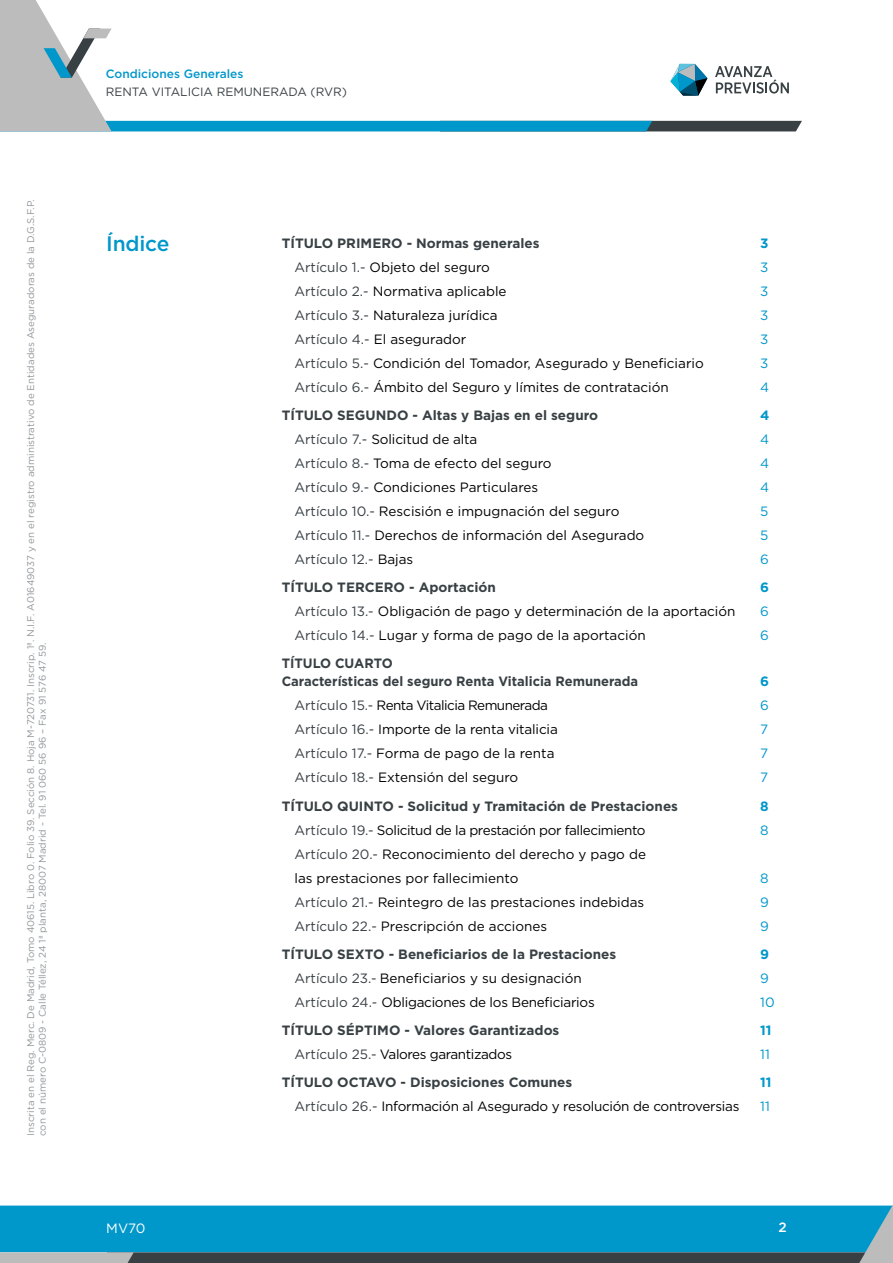
<style>
.page{position:relative;width:893px;height:1263px;background:#fff}
.page>*{position:absolute;margin:0;border:0;box-sizing:border-box;transform-origin:0 0}
.t1{font:500 21px "Gotham";letter-spacing:-.01em;color:#0097ca}
.t2{font:13.5px/24px "Gotham";color:#000}
.t3{font:700 13.5px "Gotham";color:#384044}
.t4{font:13.5px "Gotham";letter-spacing:-.02em;color:#000}
.t5{font:13.5px "Gotham";letter-spacing:-.03em;color:#000}
.t6{font:700 13.5px/18px "Gotham";color:#384044;scale:.96 1}
.t7{font:13.5px "Gotham";letter-spacing:-.04em;color:#000}
.t8{font:13.5px "Gotham";color:#0097ca}
.t9{font:13.5px "Gotham";color:#384044}
.t10{font:700 13.5px "Gotham";color:#0097ca}
.t11{font:13.5px "Gotham";color:#fff}
.t12{font:500 13.5px "Gotham";color:#fff}
.t13{font:12px "Gotham";color:#384044}
.t14{font:500 12px "Gotham";color:#0097ca}
.t15{font:9.75px/11.7px "Gotham";color:#92979b}
.s1{color:#384044}
.s2{color:#000}
</style>
<div class="page">
<svg style="left:0;top:1205px;width:893px;height:58px;background:#148db5"></svg>
<svg style="left:0;top:0;width:802px;height:131px"></svg>
<p class="t15" style="left:25px;top:1136px;width:938px;rotate:-90deg">Inscrita en el Reg. Merc. De Madrid, Tomo 40615. Libro 0. Folio 39. Sección 8. Hoja M-720731. Inscrip. 1ª. N.I.F. A01649037 y en el registro administrativo de Entidades Aseguradoras de la D.G.S.F.P. con el número C-0809 - Calle Téllez, 24 1ª planta, 28007 Madrid - Tel. 91 060 56 96 – Fax 91 576 47 59.</p>
<p class="t14" style="left:106px;top:66px;width:139px">Condiciones Generales</p>
<p class="t13" style="left:106px;top:84px;width:243px">RENTA VITALICIA REMUNERADA (RVR)</p>
<h1 class="t1" style="left:106px;top:229px;width:65px">Índice</h1>
<p class="t3" style="left:282px;top:234px;width:259px">TÍTULO PRIMERO - Normas generales</p>
<p class="t10" style="left:760px;top:234px;width:10px">3</p>
<p class="t2" style="left:294px;top:254px;width:197px"><span class="s1">Artículo 1.-</span> Objeto del seguro</p>
<p class="t8" style="left:760px;top:258px;width:10px">3</p>
<p class="t2" style="left:294px;top:278px;width:214px"><span class="s1">Artículo 2.-</span> Normativa aplicable</p>
<p class="t8" style="left:760px;top:282px;width:10px">3</p>
<p class="t2" style="left:294px;top:302px;width:205px"><span class="s1">Artículo 3.-</span> Naturaleza jurídica</p>
<p class="t8" style="left:760px;top:306px;width:10px">3</p>
<p class="t2" style="left:294px;top:326px;width:173px"><span class="s1">Artículo 4.-</span> El asegurador</p>
<p class="t8" style="left:760px;top:330px;width:10px">3</p>
<p class="t2" style="left:294px;top:350px;width:411px"><span class="s1">Artículo 5.-</span> Condición del Tomador, Asegurado y Beneficiario</p>
<p class="t8" style="left:760px;top:354px;width:10px">3</p>
<p class="t2" style="left:294px;top:374px;width:376px"><span class="s1">Artículo 6.-</span> Ámbito del Seguro y límites de contratación</p>
<p class="t8" style="left:760px;top:378px;width:11px">4</p>
<p class="t3" style="left:282px;top:406px;width:318px">TÍTULO SEGUNDO - Altas y Bajas en el seguro</p>
<p class="t10" style="left:760px;top:406px;width:11px">4</p>
<p class="t2" style="left:294px;top:427px;width:184px"><span class="s1">Artículo 7.-</span> Solicitud de alta</p>
<p class="t8" style="left:760px;top:430px;width:11px">4</p>
<p class="t2" style="left:294px;top:451px;width:259px"><span class="s1">Artículo 8.-</span> Toma de efecto del seguro</p>
<p class="t8" style="left:760px;top:454px;width:11px">4</p>
<p class="t2" style="left:294px;top:475px;width:245px"><span class="s1">Artículo 9.-</span> Condiciones Particulares</p>
<p class="t8" style="left:760px;top:478px;width:11px">4</p>
<p class="t2" style="left:294px;top:499px;width:327px"><span class="s1">Artículo 10.-</span> Rescisión e impugnación del seguro</p>
<p class="t8" style="left:760px;top:502px;width:10px">5</p>
<p class="t2" style="left:294px;top:523px;width:351px"><span class="s1">Artículo 11.-</span> Derechos de información del Asegurado</p>
<p class="t8" style="left:760px;top:526px;width:10px">5</p>
<p class="t9" style="left:294px;top:550px;width:120px">Artículo 12.- <span class="s2">Bajas</span></p>
<p class="t8" style="left:760px;top:550px;width:10px">6</p>
<p class="t3" style="left:282px;top:578px;width:216px">TÍTULO TERCERO - Aportación</p>
<p class="t10" style="left:760px;top:578px;width:10px">6</p>
<p class="t2" style="left:294px;top:599px;width:443px"><span class="s1">Artículo 13.-</span> Obligación de pago y determinación de la aportación</p>
<p class="t8" style="left:760px;top:603px;width:10px">6</p>
<p class="t2" style="left:294px;top:623px;width:353px"><span class="s1">Artículo 14.-</span> Lugar y forma de pago de la aportación</p>
<p class="t8" style="left:760px;top:627px;width:10px">6</p>
<p class="t6" style="left:282px;top:654px;width:373px">TÍTULO CUARTO<br>Características del seguro Renta Vitalicia Remunerada</p>
<p class="t10" style="left:760px;top:673px;width:10px">6</p>
<p class="t7" style="left:294px;top:697px;width:255px"><span class="s1">Artículo 15.-</span> Renta Vitalicia Remunerada</p>
<p class="t8" style="left:760px;top:697px;width:10px">6</p>
<p class="t2" style="left:294px;top:717px;width:265px"><span class="s1">Artículo 16.-</span> Importe de la renta vitalicia</p>
<p class="t8" style="left:760px;top:721px;width:10px">7</p>
<p class="t2" style="left:294px;top:741px;width:262px"><span class="s1">Artículo 17.-</span> Forma de pago de la renta</p>
<p class="t8" style="left:760px;top:745px;width:10px">7</p>
<p class="t2" style="left:294px;top:765px;width:225px"><span class="s1">Artículo 18.-</span> Extensión del seguro</p>
<p class="t8" style="left:760px;top:769px;width:10px">7</p>
<p class="t3" style="left:282px;top:797px;width:398px">TÍTULO QUINTO - Solicitud y Tramitación de Prestaciones</p>
<p class="t10" style="left:760px;top:797px;width:10px">8</p>
<p class="t5" style="left:294px;top:821px;width:353px"><span class="s1">Artículo 19.-</span> Solicitud de la prestación por fallecimiento</p>
<p class="t8" style="left:760px;top:821px;width:10px">8</p>
<p class="t2" style="left:294px;top:841px;width:353px"><span class="s1">Artículo 20.-</span> Reconocimiento del derecho y pago de las prestaciones por fallecimiento</p>
<p class="t8" style="left:760px;top:869px;width:10px">8</p>
<p class="t2" style="left:294px;top:889px;width:351px"><span class="s1">Artículo 21.-</span> Reintegro de las prestaciones indebidas</p>
<p class="t8" style="left:760px;top:893px;width:10px">9</p>
<p class="t2" style="left:294px;top:913px;width:254px"><span class="s1">Artículo 22.-</span> Prescripción de acciones</p>
<p class="t8" style="left:760px;top:917px;width:10px">9</p>
<p class="t3" style="left:282px;top:945px;width:336px">TÍTULO SEXTO - Beneficiarios de la Prestaciones</p>
<p class="t10" style="left:760px;top:945px;width:10px">9</p>
<p class="t2" style="left:294px;top:966px;width:289px"><span class="s1">Artículo 23.-</span> Beneficiarios y su designación</p>
<p class="t8" style="left:760px;top:969px;width:10px">9</p>
<p class="t4" style="left:294px;top:993px;width:302px"><span class="s1">Artículo 24.-</span> Obligaciones de los Beneficiarios</p>
<p class="t8" style="left:760px;top:993px;width:16px">10</p>
<p class="t3" style="left:282px;top:1021px;width:279px">TÍTULO SÉPTIMO - Valores Garantizados</p>
<p class="t10" style="left:760px;top:1021px;width:13px">11</p>
<p class="t5" style="left:294px;top:1046px;width:219px"><span class="s1">Artículo 25.-</span> Valores garantizados</p>
<p class="t8" style="left:760px;top:1046px;width:11px">11</p>
<p class="t3" style="left:282px;top:1074px;width:292px">TÍTULO OCTAVO - Disposiciones Comunes</p>
<p class="t10" style="left:760px;top:1074px;width:13px">11</p>
<p class="t4" style="left:294px;top:1098px;width:446px"><span class="s1">Artículo 26.-</span> Información al Asegurado y resolución de controversias</p>
<p class="t8" style="left:760px;top:1098px;width:11px">11</p>
<p class="t11" style="left:106px;top:1219px;width:41px">MV70</p>
<p class="t12" style="left:778px;top:1218px;width:10px">2</p>
</div>
